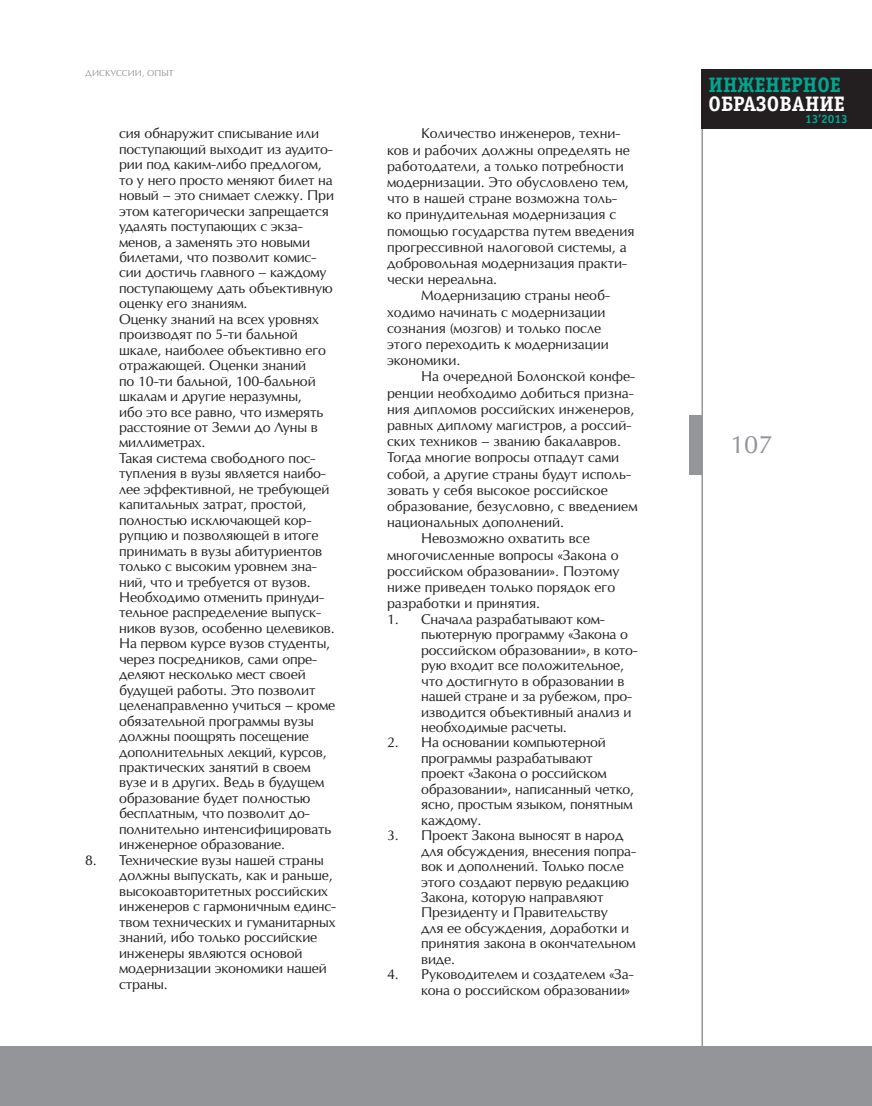
<style>
.page{position:relative;width:872px;height:1106px;background:#fff}
.page>*{position:absolute;margin:0;border:0;box-sizing:border-box;transform-origin:0 0}
.t1{font:24px "Opium New";color:#939598}
.t2{font:700 21px "Officina Serif C";color:#fff}
.t3{font:700 21px "Officina Serif C";color:#00a78f}
.main_nn{font:13.5px/15.5px "Opium New";letter-spacing:-.01em;color:#231f20}
.main{font:13.5px/16.2px "Opium New";color:#231f20}
.t4{font:700 12px "Officina Sans C";color:#00a78f}
.t5{font:8.25px "Opium New";letter-spacing:.01em;color:#939598}
</style>
<div class="page">
<hr style="left:701px;top:69px;width:2px;height:1037px;background:#939598">
<div style="left:701px;top:69px;width:171px;height:60px;background:#231f20"></div>
<div style="left:689px;top:415px;width:13px;height:60px;background:#939598"></div>
<div style="left:0;top:1046px;width:872px;height:60px;background:#939598"></div>
<p class="t5" style="left:85px;top:68px;width:33px">ДИСКУССИИ</p>
<p class="t5" style="left:142px;top:68px;width:33px">, ОПЫТ</p>
<p class="main_nn" style="left:119px;top:126px;width:216px">сия обнаружит списывание или поступающий выходит из аудито&shy;рии под каким-либо предлогом, то у него просто меняют билет на новый – это снимает слежку. При этом категорически запрещается удалять поступающих с экза&shy;менов, а заменять это новыми билетами, что позволит комис&shy;сии достичь главного – каждому поступающему дать объективную оценку его знаниям.</p>
<p class="main_nn" style="left:85px;top:311px;width:24px">О</p>
<p class="main_nn" style="left:119px;top:311px;width:208px;text-indent:12px">ценку знаний на всех уровнях производят по 5-ти бальной шкале, наиболее объективно его отражающей. Оценки знаний<br>по 10-ти бальной, 100-бальной шкалам и другие неразумны, ибо это все равно, что измерять расстояние от Земли до Луны в миллиметрах.</p>
<p class="main_nn" style="left:119px;top:450px;width:212px">Такая система свободного пос&shy;тупления в вузы является наибо&shy;лее эффективной, не требующей капитальных затрат, простой, полностью исключающей кор&shy;рупцию и позволяющей в итоге принимать в вузы абитуриентов только с высоким уровнем зна&shy;ний, что и требуется от вузов.</p>
<p class="main_nn" style="left:85px;top:589px;width:23px">Н</p>
<p class="main_nn" style="left:119px;top:589px;width:218px;text-indent:11px">еобходимо отменить принуди&shy;тельное распределение выпуск&shy;ников вузов, особенно целевиков.<br>Н а первом курсе вузов студенты, через посредников, сами опре&shy;деляют несколько мест своей будущей работы. Это позволит целенаправленно учиться – кроме обязательной программы вузы должны поощрять посещение дополнительных лекций, курсов, практических занятий в своем вузе и в других. В едь в будущем образование будет полностью бесплатным, что позволит до&shy;полнительно интенсифицировать инженерное образование.</p>
<p class="main_nn" style="left:119px;top:852px;width:218px;text-indent:-34px">8. Технические вузы нашей страны должны выпускать, как и раньше, высокоавторитетных российских инженеров с гармоничным единс&shy;твом технических и гуманитарных знаний, ибо только российские инженеры являются основой модернизации экономики нашей страны.</p>
<p class="main" style="left:387px;top:125px;width:249px;text-indent:34px">Количество инженеров, техни&shy;ков и рабочих должны определять не работодатели, а только потребности модернизации. Это обусловлено тем, что в нашей стране возможна толь&shy;ко принудительная модернизация с помощью государства путем введения прогрессивной налоговой системы, а добровольная модернизация практи&shy;чески нереальна.</p>
<p class="main" style="left:387px;top:287px;width:224px;text-indent:34px">Модернизацию страны необ&shy;ходимо начинать с модернизации сознания (мозгов) и только после этого переходить к модернизации экономики.</p>
<p class="main" style="left:387px;top:368px;width:252px;text-indent:34px">На очередной Болонской конфе&shy;ренции необходимо добиться призна&shy;ния дипломов российских инженеров, равных диплому магистров, а россий&shy;ских техников – званию бакалавров.<br>Тогда многие вопросы отпадут сами собой, а другие страны будут исполь&shy;зовать у себя высокое российское образование, безусловно, с введением национальных дополнений.</p>
<p class="main" style="left:387px;top:530px;width:234px;text-indent:34px">Н евозможно охватить все многочисленные вопросы «Закона о российском образовании». Поэтому ниже приведен только порядок его разработки и принятия.</p>
<p class="main_nn" style="left:421px;top:611px;width:218px;text-indent:-34px">1. Сначала разрабатывают ком&shy;пьютерную программу «Закона о российском образовании», в кото&shy;рую входит все положительное, что достигнуто в образовании в нашей стране и за рубежом, про&shy;изводится объективный анализ и необходимые расчеты.</p>
<p class="main_nn" style="left:421px;top:734px;width:214px;text-indent:-34px">2. На основании компьютерной программы разрабатывают проект «Закона о российском образовании», написанный четко, ясно, простым языком, понятным каждому.</p>
<p class="main_nn" style="left:421px;top:827px;width:216px;text-indent:-34px">3. Проект Закона выносят в народ для обсуждения, внесения попра&shy;вок и дополнений. Только после этого создают первую редакцию<br>Закона, которую направляют<br>Президенту и Правительству<br>для ее обсуждения, доработки и принятия закона в окончательном виде.</p>
<p class="main_nn" style="left:387px;top:966px;width:248px;text-align:right">4. Руководителем и создателем «За&shy;кона о российском образовании»</p>
<h2 class="t3" style="left:708px;top:73px;width:134px">ИНЖЕНЕРНОЕ</h2>
<h2 class="t2" style="left:708px;top:91px;width:138px">ОБРАЗОВАНИЕ</h2>
<p class="t4" style="left:805px;top:113px;width:44px">13’2013</p>
<h1 class="t1" style="left:730px;top:429px;width:44px">107</h1>
</div>
